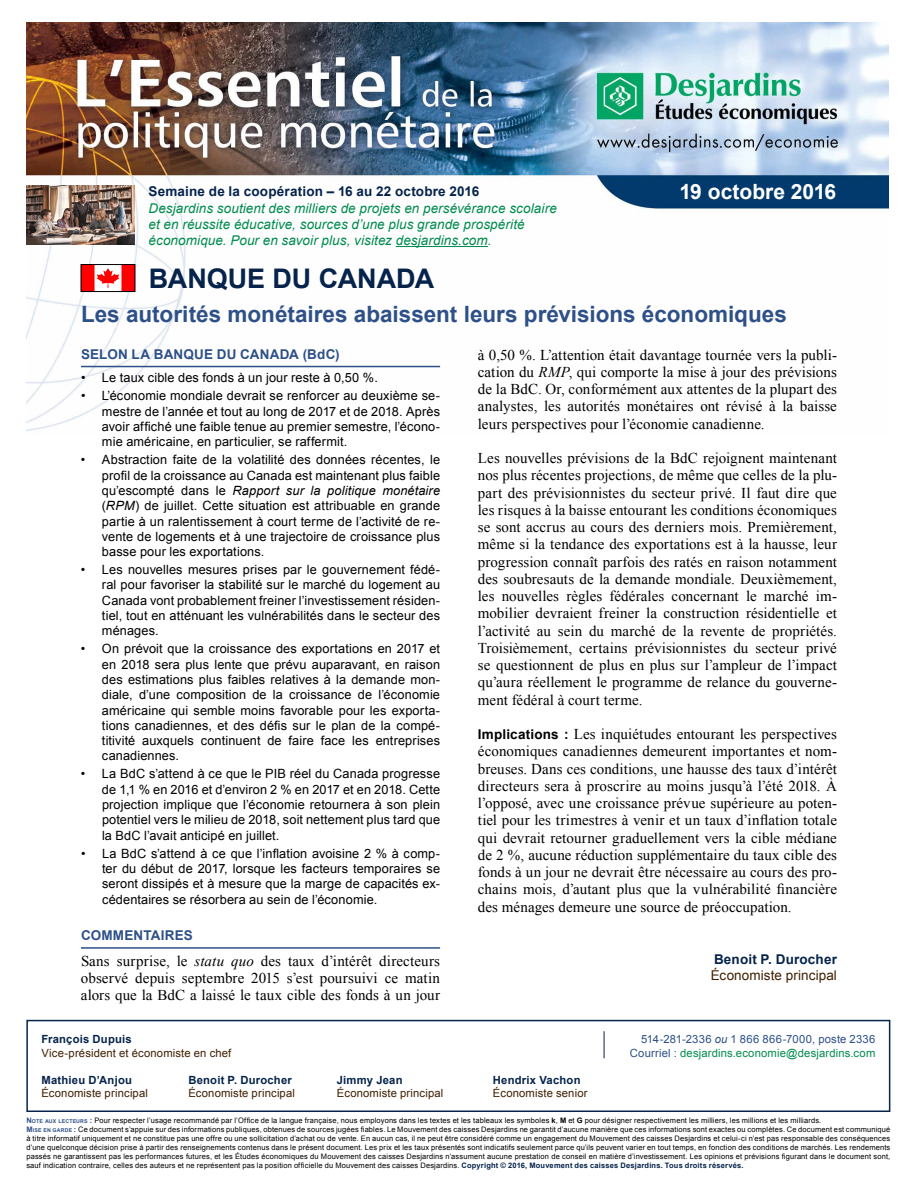
<style>
.page{position:relative;width:918px;height:1188px;background:#fff}
.page>*{position:absolute;margin:0;border:0;box-sizing:border-box;transform-origin:0 0}
.t1{font:700 27px "Arial";letter-spacing:-.005em;color:#05234b}
.t2{font:700 22.5px "Arial";color:#2d5088}
.t3{font:700 21px "Arial";color:#fff}
.t4{font:15px/17.2px "Times New Roman";letter-spacing:.005em;color:#000;text-align:justify}
.t5{font:italic 13.5px/16.2px "Arial";letter-spacing:.005em;color:#008b4d}
.t6{font:700 13.5px "Arial";letter-spacing:.015em;color:#05234b}
.t7{font:700 13.5px "Arial";letter-spacing:.01em;color:#2d5088}
.t8{font:13.5px "Arial";letter-spacing:.005em;color:#401f00}
.t9{font:12.75px/15.3px "Arial";letter-spacing:.01em;color:#000;text-align:justify}
.t10{font:11.25px "Arial";letter-spacing:.015em;color:#401f00}
.t11{font:700 11.25px "Arial";letter-spacing:.02em;color:#05234b}
.t12{font:11.25px "Arial";letter-spacing:.015em;color:#008b4d}
.t13{font:11.25px "Arial";letter-spacing:.015em;color:#2d5088}
.t14{font:7.5px/9px "Arial";letter-spacing:.02em;color:#000}
.s1{font-style:italic}
.s2{font-family:"Arial";font-weight:700;font-size:13.5px}
.s3{color:#2d5088}
.s4{font-weight:700;color:#2d5088}
.s5{font-weight:700;font-size:5.25px;color:#2d5088}
.s6{font-weight:700}
.s7{font-weight:700;color:#05234b}
</style>
<div class="page">
<img style="left:26px;top:23px;width:862px;height:408px">
<svg style="left:26px;top:1019px;width:865px;height:93px"></svg>
<svg style="left:604px;top:1031px;width:1px;height:27px"></svg>
<img style="left:26px;top:186px;width:109px;height:58px">
<hr style="left:396px;top:246px;width:92px;height:1px;background:#008b4d">
<img style="left:83px;top:266px;width:50px;height:24px">
<div style="left:81px;top:264px;width:54px;height:28px;border:1px solid #000"></div>
<hr style="left:81px;top:366px;width:359px;height:1px;background:#2d5088">
<hr style="left:81px;top:947px;width:359px;height:2px;background:#2d5088">
<p class="t6" style="left:149px;top:183px;width:332px">Semaine de la coopération – 16 au 22 octobre 2016</p>
<p class="t5" style="left:149px;top:200px;width:410px">Desjardins soutient des milliers de projets en persévérance scolaire et en réussite éducative, sources d’une plus grande prospérité économique. Pour en savoir plus, visitez desjardins.com.</p>
<h3 class="t3" style="left:679px;top:178px;width:158px">19 octobre 2016</h3>
<h1 class="t1" style="left:149px;top:261px;width:287px">BANQUE DU CANADA</h1>
<h2 class="t2" style="left:81px;top:299px;width:707px">Les autorités monétaires abaissent leurs prévisions économiques</h2>
<p class="t7" style="left:81px;top:345px;width:260px">SELON LA BANQUE DU CANADA (BdC)</p>
<p class="t9" style="left:81px;top:370px;width:299px">• Le taux cible des fonds à un jour reste à 0,50 %.</p>
<p class="t9" style="left:102px;top:388px;width:340px;text-indent:-21px">• L’économie mondiale devrait se renforcer au deuxième se&shy;mestre de l’année et tout au long de 2017 et de 2018. Après avoir affiché une faible tenue au premier semestre, l’écono&shy;mie américaine, en particulier, se raffermit.</p>
<p class="t9" style="left:102px;top:452px;width:340px;text-indent:-21px">• Abstraction faite de la volatilité des données récentes, le profil de la croissance au Canada est maintenant plus faible qu’escompté dans le <span class="s1">Rapport sur la politique monétaire </span>(<span class="s1">RPM</span>) de juillet. Cette situation est attribuable en grande partie à un ralentissement à court terme de l’activité de re&shy;vente de logements et à une trajectoire de croissance plus basse pour les exportations.</p>
<p class="t9" style="left:102px;top:562px;width:340px;text-indent:-21px">• Les nouvelles mesures prises par le gouvernement fédé&shy;ral pour favoriser la stabilité sur le marché du logement au Canada vont probablement freiner l’investissement résiden&shy;tiel, tout en atténuant les vulnérabilités dans le secteur des ménages.</p>
<p class="t9" style="left:102px;top:641px;width:340px;text-indent:-21px">• On prévoit que la croissance des exportations en 2017 et en 2018 sera plus lente que prévu auparavant, en raison des estimations plus faibles relatives à la demande mon&shy;diale, d’une composition de la croissance de l’économie américaine qui semble moins favorable pour les exporta&shy;tions canadiennes, et des défis sur le plan de la compé&shy;titivité auxquels continuent de faire face les entreprises canadiennes.</p>
<p class="t9" style="left:102px;top:766px;width:340px;text-indent:-21px">• La BdC s’attend à ce que le PIB réel du Canada progresse de 1,1 % en 2016 et d’environ 2 % en 2017 et en 2018. Cette projection implique que l’économie retournera à son plein potentiel vers le milieu de 2018, soit nettement plus tard que la BdC l’avait anticipé en juillet.</p>
<p class="t9" style="left:102px;top:846px;width:340px;text-indent:-21px">• La BdC s’attend à ce que l’inflation avoisine 2 % à comp&shy;ter du début de 2017, lorsque les facteurs temporaires se seront dissipés et à mesure que la marge de capacités ex&shy;cédentaires se résorbera au sein de l’économie.</p>
<p class="t7" style="left:81px;top:927px;width:113px">COMMENTAIRES</p>
<p class="t4" style="left:81px;top:952px;width:361px">Sans surprise, le <span class="s1">statu quo</span> des taux d’intérêt directeurs observé depuis septembre 2015 s’est poursuivi ce matin alors que la BdC a laissé le taux cible des fonds à un jour</p>
<p class="t4" style="left:478px;top:346px;width:361px">à 0,50 %. L’attention était davantage tournée vers la publi&shy;cation du <span class="s1">RMP</span>, qui comporte la mise à jour des prévisions de la BdC. Or, conformément aux attentes de la plupart des analystes, les autorités monétaires ont révisé à la baisse leurs perspectives pour l’économie canadienne.</p>
<p class="t4" style="left:478px;top:449px;width:361px">Les nouvelles prévisions de la BdC rejoignent maintenant nos plus récentes projections, de même que celles de la plu&shy;part des prévisionnistes du secteur privé. Il faut dire que les risques à la baisse entourant les conditions économiques se sont accrus au cours des derniers mois. Premièrement, même si la tendance des exportations est à la hausse, leur progression connaît parfois des ratés en raison notamment des soubresauts de la demande mondiale. Deuxièmement, les nouvelles règles fédérales concernant le marché im&shy;mobilier devraient freiner la construction résidentielle et l’activité au sein du marché de la revente de propriétés.<br>Troisièmement, certains prévisionnistes du secteur privé se questionnent de plus en plus sur l’ampleur de l’impact qu’aura réellement le programme de relance du gouverne&shy;ment fédéral à court terme.</p>
<p class="t4" style="left:478px;top:725px;width:361px"><span class="s2">Implications :</span> Les inquiétudes entourant les perspectives économiques canadiennes demeurent importantes et nom&shy;breuses. Dans ces conditions, une hausse des taux d’intérêt directeurs sera à proscrire au moins jusqu’à l’été 2018. À l’opposé, avec une croissance prévue supérieure au poten&shy;tiel pour les trimestres à venir et un taux d’inflation totale qui devrait retourner graduellement vers la cible médiane de 2 %, aucune réduction supplémentaire du taux cible des fonds à un jour ne devrait être nécessaire au cours des pro&shy;chains mois, d’autant plus que la vulnérabilité financière des ménages demeure une source de préoccupation.</p>
<p class="t6" style="left:714px;top:950px;width:124px">Benoit P. Durocher</p>
<p class="t8" style="left:711px;top:966px;width:128px">Économiste principal</p>
<p class="t11" style="left:41px;top:1032px;width:92px">François Dupuis</p>
<p class="t13" style="left:641px;top:1032px;width:236px">514-281-2336 <span class="s1">ou</span> 1 866 866-7000, poste 2336</p>
<p class="t10" style="left:41px;top:1045px;width:192px">Vice-président et économiste en chef</p>
<p class="t12" style="left:630px;top:1045px;width:247px"><span class="s3">Courriel :</span> desjardins.economie@desjardins.com</p>
<p class="t11" style="left:41px;top:1072px;width:92px">Mathieu D’Anjou</p>
<p class="t11" style="left:188px;top:1072px;width:105px">Benoit P. Durocher</p>
<p class="t11" style="left:337px;top:1072px;width:67px">Jimmy Jean</p>
<p class="t11" style="left:493px;top:1072px;width:89px">Hendrix Vachon</p>
<p class="t10" style="left:41px;top:1086px;width:108px">Économiste principal</p>
<p class="t10" style="left:188px;top:1086px;width:108px">Économiste principal</p>
<p class="t10" style="left:337px;top:1086px;width:108px">Économiste principal</p>
<p class="t10" style="left:493px;top:1086px;width:96px">Économiste senior</p>
<p class="t14" style="left:26px;top:1116px;width:866px"><span class="s4">N</span><span class="s5">OTE AUX LECTEURS</span> <span class="s4">:</span> Pour respecter l’usage recommandé par l’Office de la langue française, nous employons dans les textes et les tableaux les symboles <span class="s6">k</span>, <span class="s6">M</span> et <span class="s6">G</span> pour désigner respectivement les milliers, les millions et les milliards.<br><span class="s4">M</span><span class="s5">ISE EN GARDE</span> <span class="s4">:</span> Ce document s’appuie sur des informations publiques, obtenues de sources jugées fiables. Le Mouvement des caisses Desjardins ne garantit d’aucune manière que ces informations sont exactes ou complètes. Ce document est communiqué à titre informatif uniquement et ne constitue pas une offre ou une sollicitation d’achat ou de vente. En aucun cas, il ne peut être considéré comme un engagement du Mouvement des caisses Desjardins et celui-ci n’est pas responsable des conséquences d’une quelconque décision prise à partir des renseignements contenus dans le présent document. Les prix et les taux présentés sont indicatifs seulement parce qu’ils peuvent varier en tout temps, en fonction des conditions de marchés. Les rendements passés ne garantissent pas les performances futures, et les Études économiques du Mouvement des caisses Desjardins n’assument aucune prestation de conseil en matière d’investissement. Les opinions et prévisions figurant dans le document sont, sauf indication contraire, celles des auteurs et ne représentent pas la position officielle du Mouvement des caisses Desjardins. <span class="s7">Copyright © 2016, Mouvement des caisses Desjardins. Tous droits réservés.</span></p>
</div>
